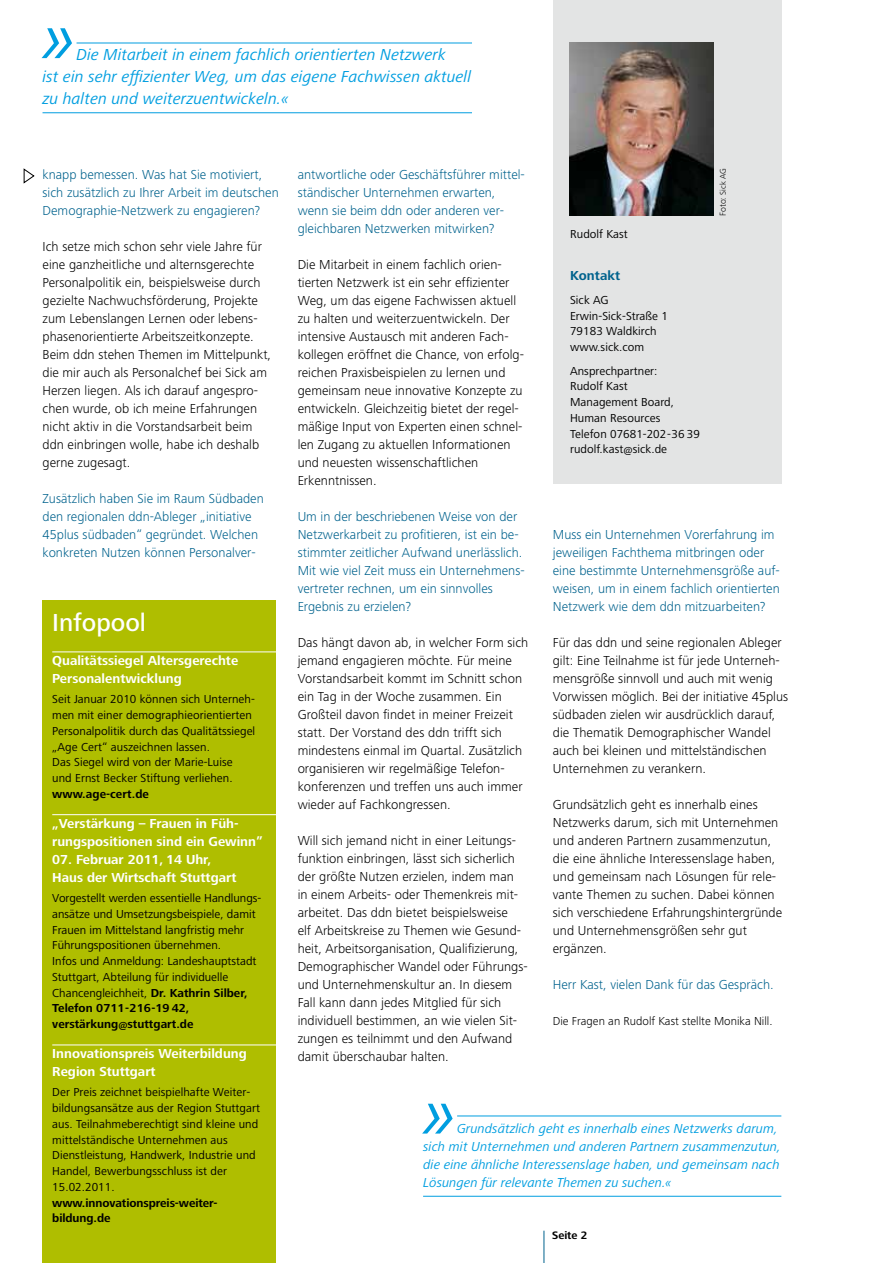
<style>
.page{position:relative;width:893px;height:1263px;background:#fff}
.page>*{position:absolute;margin:0;border:0;box-sizing:border-box;transform-origin:0 0}
.t1{font:italic 75px "Frutiger Next LT";color:#009ee0}
.t2{font:500 25.5px "Frutiger Next LT";color:#fff}
.t3{font:italic 16.5px/21.8px "Frutiger Next LT";color:#009ee0}
.t4{font:300 13.5px/18px "Frutiger Next LT";color:#000}
.t5{font:300 13.5px/18px "Frutiger Next LT";color:#00628d}
.t6{font:700 13.5px/18px "Frutiger Next LT";color:#fff}
.t7{font:italic 13.5px/18px "Frutiger Next LT";color:#009ee0}
.t8{font:700 13.5px "Frutiger Next LT";letter-spacing:.005em;color:#00628d}
.t9{font:12px/15.8px "Frutiger Next LT";letter-spacing:.005em;color:#000}
.t10{font:700 12px/15.8px "Frutiger Next LT";letter-spacing:-.005em;color:#000}
.t11{font:300 12px "Frutiger Next LT";color:#000}
.t12{font:700 11.25px "Frutiger Next LT";color:#000}
.t13{font:300 8.55px "Frutiger Next LT";color:#000}
.s1{font-weight:700}
.s2{font-size:9px}
</style>
<div class="page">
<hr style="left:544px;top:1231px;width:1px;height:32px;background:#00628d">
<svg style="left:23px;top:168px;width:12px;height:16px"></svg>
<div style="left:553px;top:0;width:229px;height:484px;background:#e3e4e4"></div>
<img style="left:570px;top:43px;width:144px;height:172px">
<hr style="left:77px;top:43px;width:395px;height:1px;background:#009ee0">
<hr style="left:43px;top:112px;width:429px;height:1px;background:#009ee0">
<hr style="left:457px;top:1115px;width:324px;height:1px;background:#009ee0">
<hr style="left:423px;top:1196px;width:358px;height:1px;background:#009ee0">
<div style="left:43px;top:601px;width:233px;height:662px;background:#afbe00"></div>
<hr style="left:52px;top:651px;width:262px;height:1px;background:#fff">
<hr style="left:52px;top:814px;width:262px;height:1px;background:#fff">
<hr style="left:52px;top:1044px;width:262px;height:1px;background:#fff">
<h1 class="t1" style="left:43px;top:-4px;width:35px">»</h1>
<p class="t3" style="left:43px;top:44px;width:430px;text-indent:34px">Die Mitarbeit in einem fachlich orientierten Netzwerk<br>ist ein sehr effizienter Weg, um das eigene Fachwissen aktuell zu halten und weiterzuentwickeln.«</p>
<p class="t5" style="left:43px;top:166px;width:238px">knapp bemessen. Was hat Sie motiviert, sich zusätzlich zu Ihrer Arbeit im deutschen<br>Demographie-Netzwerk zu engagieren?</p>
<p class="t4" style="left:43px;top:238px;width:230px">Ich setze mich schon sehr viele Jahre für eine ganzheitliche und alternsgerechte Personalpolitik ein, beispielsweise durch gezielte Nachwuchsförderung, Projekte zum Lebenslangen Lernen oder lebens&shy;phasenorientierte Arbeitszeitkonzepte.<br>Beim ddn stehen Themen im Mittelpunkt, die mir auch als Personalchef bei Sick am Herzen liegen. Als ich darauf angespro&shy;chen wurde, ob ich meine Erfahrungen nicht aktiv in die Vorstandsarbeit beim ddn einbringen wolle, habe ich deshalb gerne zugesagt.</p>
<p class="t5" style="left:43px;top:489px;width:223px">Zusätzlich haben Sie im Raum Südbaden den regionalen ddn-Ableger „initiative 45plus südbaden“ gegründet. Welchen konkreten Nutzen können Personalver-</p>
<h2 class="t2" style="left:52px;top:608px;width:95px">Infopool</h2>
<p class="t6" style="left:52px;top:651px;width:188px">Qualitätssiegel Altersgerechte<br>Personalentwicklung</p>
<p class="t9" style="left:52px;top:691px;width:204px">Seit Januar 2010 können sich Unterneh&shy;men mit einer demographieorientierten Personalpolitik durch das Qualitätssiegel „Age Cert“ auszeichnen lassen.<br>Das Siegel wird von der Marie-Luise<br>und Ernst Becker Stiftung verliehen.</p>
<p class="t10" style="left:52px;top:786px;width:98px">www.age-cert.de</p>
<p class="t6" style="left:52px;top:814px;width:212px">„Verstärkung – Frauen in Füh&shy;rungspositionen sind ein Gewinn”</p>
<p class="t6" style="left:52px;top:850px;width:186px">07. Februar 2011, 14 Uhr,<br>Haus der Wirtschaft Stuttgart</p>
<p class="t9" style="left:52px;top:890px;width:211px">Vorgestellt werden essentielle Handlungs&shy;ansätze und Umsetzungsbeispiele, damit Frauen im Mittelstand langfristig mehr Führungspositionen übernehmen.<br>Infos und Anmeldung: Landeshauptstadt Stuttgart, Abteilung für individuelle Chancengleichheit, <span class="s1">Dr. Kathrin Silber, Telefon 0711-216-19 42, verstärkung@stuttgart.de</span></p>
<p class="t6" style="left:52px;top:1044px;width:196px">Innovationspreis Weiterbildung<br>Region Stuttgart</p>
<p class="t9" style="left:52px;top:1084px;width:209px">Der Preis zeichnet beispielhafte Weiter&shy;bildungsansätze aus der Region Stuttgart aus. Teilnahmeberechtigt sind kleine und mittelständische Unternehmen aus Dienstleistung, Handwerk, Industrie und Handel, Bewerbungsschluss ist der 15.02.2011.</p>
<p class="t10" style="left:52px;top:1195px;width:167px">www.innovationspreis-weiter&shy;bildung.de</p>
<p class="t5" style="left:298px;top:165px;width:229px">antwortliche oder Geschäftsführer mittel&shy;ständischer Unternehmen erwarten, wenn sie beim ddn oder anderen ver&shy;gleichbaren Netzwerken mitwirken?</p>
<p class="t4" style="left:298px;top:255px;width:228px">Die Mitarbeit in einem fachlich orien&shy;tierten Netzwerk ist ein sehr effizienter Weg, um das eigene Fachwissen aktuell zu halten und weiterzuentwickeln. Der intensive Austausch mit anderen Fach&shy;kollegen eröffnet die Chance, von erfolg&shy;reichen Praxisbeispielen zu lernen und gemeinsam neue innovative Konzepte zu entwickeln. Gleichzeitig bietet der regel&shy;mäßige Input von Experten einen schnel&shy;len Zugang zu aktuellen Informationen und neuesten wissenschaftlichen Erkenntnissen.</p>
<p class="t5" style="left:298px;top:507px;width:229px">Um in der beschriebenen Weise von der Netzwerkarbeit zu profitieren, ist ein be&shy;stimmter zeitlicher Aufwand unerlässlich.<br>Mit wie viel Zeit muss ein Unternehmens&shy;vertreter rechnen, um ein sinnvolles Ergebnis zu erzielen?</p>
<p class="t4" style="left:298px;top:633px;width:232px">Das hängt davon ab, in welcher Form sich jemand engagieren möchte. Für meine Vorstandsarbeit kommt im Schnitt schon ein Tag in der Woche zusammen. Ein Großteil davon findet in meiner Freizeit statt. Der Vorstand des ddn trifft sich mindestens einmal im Quartal. Zusätzlich organisieren wir regelmäßige Telefon&shy;konferenzen und treffen uns auch immer wieder auf Fachkongressen.</p>
<p class="t4" style="left:298px;top:831px;width:232px">Will sich jemand nicht in einer Leitungs&shy;funktion einbringen, lässt sich sicherlich der größte Nutzen erzielen, indem man<br>in einem Arbeits- oder Themenkreis mit&shy;arbeitet. Das ddn bietet beispielsweise<br>elf Arbeitskreise zu Themen wie Gesund&shy;heit, Arbeitsorganisation, Qualifizierung, Demographischer Wandel oder Führungs&shy;und Unternehmenskultur an. In diesem Fall kann dann jedes Mitglied für sich individuell bestimmen, an wie vielen Sit&shy;zungen es teilnimmt und den Aufwand damit überschaubar halten.</p>
<p class="t9" style="left:570px;top:226px;width:59px">Rudolf Kast</p>
<p class="t8" style="left:570px;top:268px;width:52px">Kontakt</p>
<p class="t9" style="left:570px;top:292px;width:99px">Sick AG<br>Erwin-Sick-Straße 1<br>79183 Waldkirch www.sick.com</p>
<p class="t9" style="left:570px;top:363px;width:131px">Ansprechpartner:<br>Rudolf Kast<br>Management Board,<br>Human Resources<br>Telefon 07681-202-36 39 rudolf.kast@sick.de</p>
<p class="t13" style="left:718px;top:216px;width:49px;rotate:-90deg"><span class="s2">Foto:</span> Sick AG</p>
<p class="t5" style="left:553px;top:525px;width:229px">Muss ein Unternehmen Vorerfahrung im jeweiligen Fachthema mitbringen oder eine bestimmte Unternehmensgröße auf&shy;weisen, um in einem fachlich orientierten Netzwerk wie dem ddn mitzuarbeiten?</p>
<p class="t4" style="left:553px;top:633px;width:237px">Für das ddn und seine regionalen Ableger gilt: Eine Teilnahme ist für jede Unterneh&shy;mensgröße sinnvoll und auch mit wenig Vorwissen möglich. Bei der initiative 45plus südbaden zielen wir ausdrücklich darauf, die Thematik Demographischer Wandel auch bei kleinen und mittelständischen Unternehmen zu verankern.</p>
<p class="t4" style="left:553px;top:795px;width:231px">Grundsätzlich geht es innerhalb eines Netzwerks darum, sich mit Unternehmen und anderen Partnern zusammenzutun, die eine ähnliche Interessenslage haben, und gemeinsam nach Lösungen für rele&shy;vante Themen zu suchen. Dabei können sich verschiedene Erfahrungshintergründe und Unternehmensgrößen sehr gut ergänzen.</p>
<p class="t5" style="left:553px;top:975px;width:223px">Herr Kast, vielen Dank für das Gespräch.</p>
<p class="t11" style="left:553px;top:1014px;width:221px">Die Fragen an Rudolf Kast stellte Monika Nill.</p>
<h1 class="t1" style="left:423px;top:1071px;width:35px">»</h1>
<p class="t7" style="left:423px;top:1120px;width:359px;text-indent:34px">Grundsätzlich geht es innerhalb eines Netzwerks darum, sich mit Unternehmen und anderen Partnern zusammenzutun, die eine ähnliche Interessenslage haben, und gemeinsam nach Lösungen für relevante Themen zu suchen.«</p>
<p class="t12" style="left:552px;top:1229px;width:37px">Seite 2</p>
</div>
